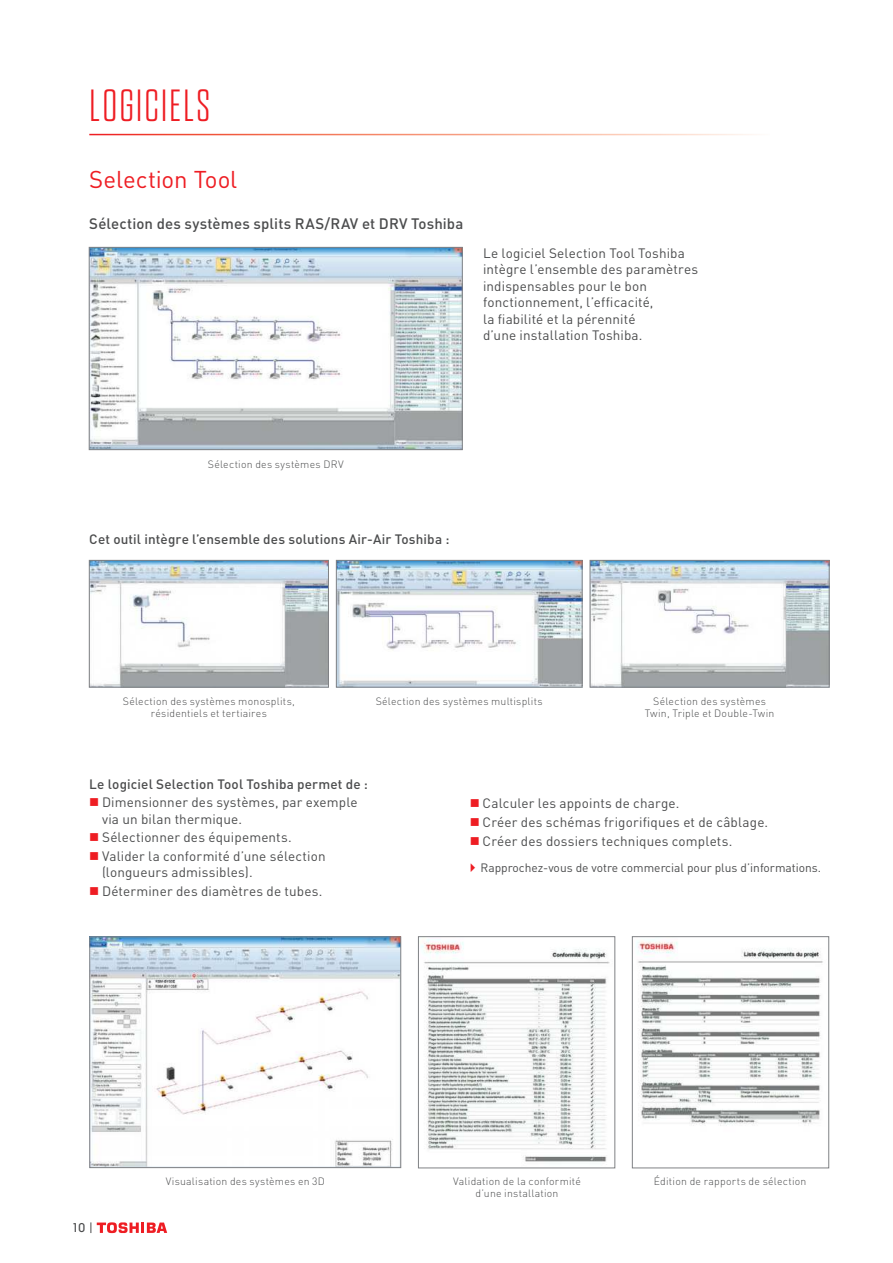
<style>
.page{position:relative;width:893px;height:1263px;background:#fff}
.page>*{position:absolute;margin:0;border:0;box-sizing:border-box;transform-origin:0 0}
.t1{font:300 expanded 45px "Dharma Gothic E";letter-spacing:.045em;color:#ee1d23}
.t2{font:24px "DIN Pro";letter-spacing:-.005em;color:#ee1d23}
.t3{font:500 15px "DIN Pro";letter-spacing:.01em;color:#4b4c4d}
.t4{font:13.5px/16.5px "DIN Pro";letter-spacing:.01em;color:#4b4c4d}
.t5{font:500 13.5px "DIN Pro";letter-spacing:.01em;color:#4b4c4d}
.t6{font:12px "DIN Pro";color:#4b4c4d}
.t7{font:500 12px "Avant Garde";color:#4b4c4d}
.t8{font:300 10.5px/12px "DIN Pro";letter-spacing:.02em;color:#4b4c4d;text-align:center}
</style>
<div class="page">
<img style="left:91px;top:249px;width:370px;height:199px">
<div style="left:89px;top:247px;width:374px;height:203px;border:1px solid #808285"></div>
<img style="left:91px;top:562px;width:236px;height:123px">
<div style="left:89px;top:560px;width:240px;height:127px;border:1px solid #808285"></div>
<img style="left:92px;top:939px;width:307px;height:227px">
<div style="left:90px;top:937px;width:311px;height:231px;border:1px solid #808285"></div>
<img style="left:338px;top:562px;width:242px;height:123px">
<div style="left:336px;top:560px;width:246px;height:127px;border:1px solid #808285"></div>
<img style="left:592px;top:562px;width:235px;height:123px">
<div style="left:590px;top:560px;width:239px;height:127px;border:1px solid #808285"></div>
<img style="left:421px;top:939px;width:189px;height:223px">
<div style="left:418px;top:936px;width:197px;height:232px;border:1px solid #808285"></div>
<img style="left:636px;top:940px;width:187px;height:186px">
<div style="left:632px;top:936px;width:197px;height:232px;border:1px solid #808285"></div>
<svg style="left:91px;top:1222px;width:76px;height:11px"></svg>
<h1 class="t1" style="left:89px;top:84px;width:122px">LOGICIELS</h1>
<h2 class="t2" style="left:89px;top:163px;width:150px">Selection Tool</h2>
<p class="t3" style="left:89px;top:214px;width:376px">Sélection des systèmes splits RAS/RAV et DRV Toshiba</p>
<p class="t4" style="left:483px;top:244px;width:217px">Le logiciel Selection Tool Toshiba intègre l’ensemble des paramètres indispensables pour le bon fonctionnement, l’efficacité,<br>la fiabilité et la pérennité<br>d’une installation Toshiba.</p>
<p class="t8" style="left:208px;top:457px;width:137px">Sélection des systèmes DRV</p>
<p class="t5" style="left:89px;top:530px;width:362px">Cet outil intègre l’ensemble des solutions Air-Air Toshiba :</p>
<p class="t8" style="left:123px;top:695px;width:174px">Sélection des systèmes monosplits, résidentiels et tertiaires</p>
<p class="t8" style="left:376px;top:695px;width:169px">Sélection des systèmes multisplits</p>
<p class="t8" style="left:645px;top:695px;width:131px">Sélection des systèmes<br>Twin, Triple et Double-Twin</p>
<p class="t5" style="left:89px;top:774px;width:280px">Le logiciel Selection Tool Toshiba permet de :</p>
<p class="t4" style="left:102px;top:793px;width:257px">Dimensionner des systèmes, par exemple via un bilan thermique.</p>
<p class="t4" style="left:102px;top:827px;width:225px;line-height:18.6px">Sélectionner des équipements.<br>Valider la conformité d’une sélection</p>
<p class="t4" style="left:102px;top:863px;width:222px;line-height:18.6px">(longueurs admissibles).<br>Déterminer des diamètres de tubes.</p>
<p class="t4" style="left:483px;top:793px;width:287px;line-height:18.6px">Calculer les appoints de charge.<br>Créer des schémas frigorifiques et de câblage.<br>Créer des dossiers techniques complets.</p>
<p class="t6" style="left:480px;top:859px;width:342px">Rapprochez-vous de votre commercial pour plus d’informations.</p>
<p class="t7" style="left:72px;top:1220px;width:15px">10</p>
<p class="t8" style="left:166px;top:1175px;width:161px">Visualisation des systèmes en 3D</p>
<p class="t8" style="left:453px;top:1175px;width:129px">Validation de la conformité</p>
<p class="t8" style="left:654px;top:1175px;width:154px">Édition de rapports de sélection</p>
<p class="t8" style="left:475px;top:1187px;width:84px">d’une installation</p>
</div>
